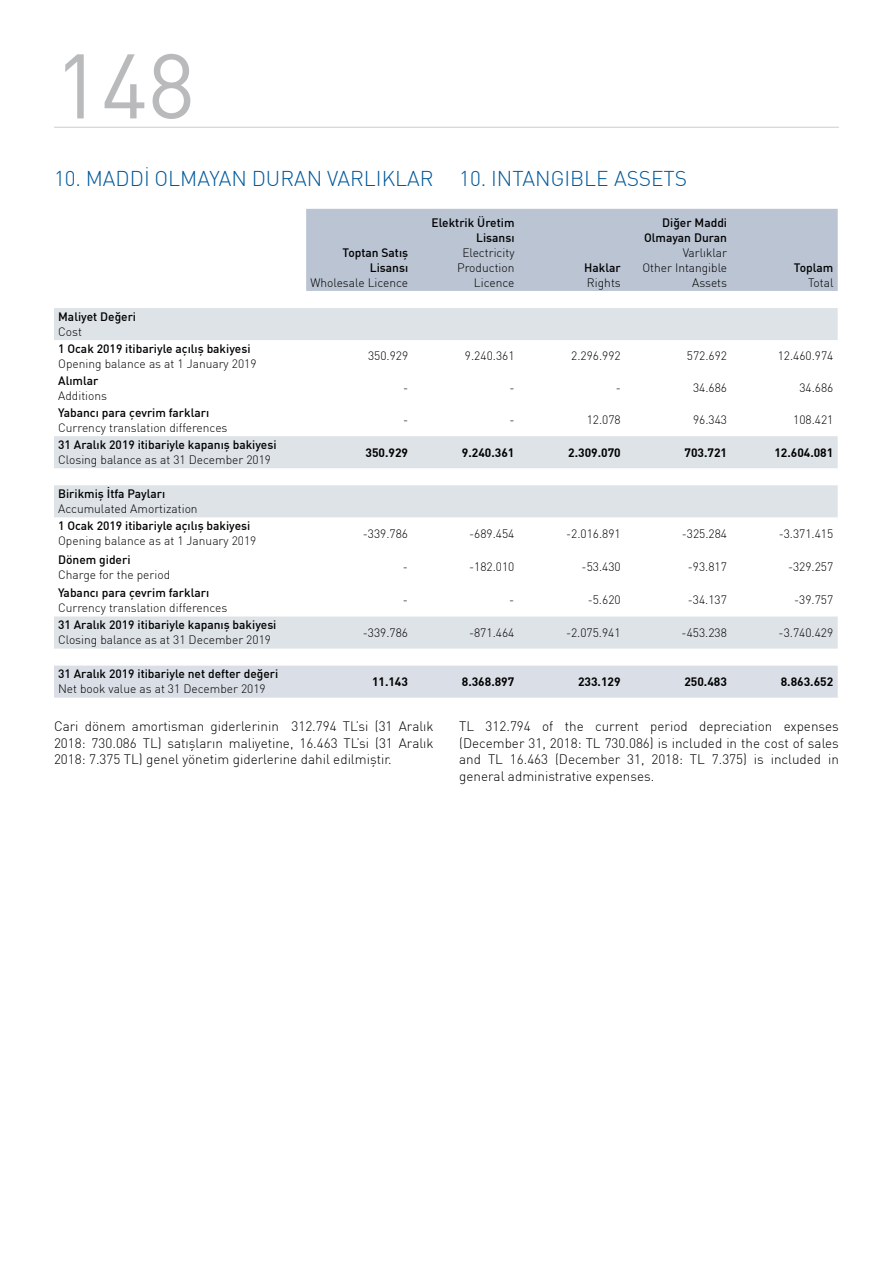
<style>
.page{position:relative;width:893px;height:1263px;background:#fff}
.page>*{position:absolute;margin:0;border:0;box-sizing:border-box;transform-origin:0 0}
.t1{font:90px "DIN";color:#b8babc}
.t2{font:300 21px "DIN";color:#00599a}
.t3{font:300 13.5px/16.5px "DIN";color:#000;text-align:justify}
.t4{font:300 12px/15px "DIN";color:#000;text-align:right}
.t5{font:500 12px/15px "DIN";color:#000;text-align:right}
.t6{font:700 12px "DIN";color:#000}
</style>
<div class="page">
<hr style="left:54px;top:127px;width:785px;height:1px;background:#d1d3d4">
<div style="left:306px;top:209px;width:532px;height:82px;background:#bac4d3"></div>
<svg style="left:54px;top:648px;width:784px;height:18px"></svg>
<svg style="left:54px;top:308px;width:784px;height:340px"></svg>
<div style="left:54px;top:666px;width:784px;height:32px;background:#dadee6"></div>
<h1 class="t1" style="left:54px;top:30px;width:142px">148</h1>
<h2 class="t2" style="left:54px;top:166px;width:381px">10. MADDİ OLMAYAN DURAN VARLIKLAR</h2>
<h2 class="t2" style="left:459px;top:166px;width:229px">10. INTANGIBLE ASSETS</h2>
<p class="t5" style="left:342px;top:244px;width:67px">Toptan Satış<br>Lisansı</p>
<p class="t4" style="left:310px;top:275px;width:99px">Wholesale Licence</p>
<p class="t5" style="left:432px;top:214px;width:84px">Elektrik Üretim<br>Lisansı</p>
<p class="t4" style="left:457px;top:245px;width:59px">Electricity<br>Production<br>Licence</p>
<p class="t5" style="left:584px;top:259px;width:38px">Haklar</p>
<p class="t4" style="left:587px;top:275px;width:35px">Rights</p>
<p class="t5" style="left:644px;top:214px;width:85px">Diğer Maddi<br>Olmayan Duran</p>
<p class="t4" style="left:642px;top:245px;width:86px">Varlıklar<br>Other Intangible<br>Assets</p>
<p class="t5" style="left:794px;top:259px;width:41px">Toplam</p>
<p class="t4" style="left:808px;top:275px;width:27px">Total</p>
<p class="t5" style="left:58px;top:309px;width:79px">Maliyet Değeri</p>
<p class="t4" style="left:58px;top:324px;width:25px">Cost</p>
<p class="t5" style="left:58px;top:341px;width:194px">1 Ocak 2019 itibariyle açılış bakiyesi</p>
<p class="t4" style="left:58px;top:356px;width:200px">Opening balance as at 1 January 2019</p>
<p class="t5" style="left:58px;top:373px;width:42px">Alımlar</p>
<p class="t4" style="left:58px;top:388px;width:50px">Additions</p>
<p class="t5" style="left:58px;top:405px;width:153px">Yabancı para çevrim farkları</p>
<p class="t4" style="left:58px;top:420px;width:171px">Currency translation differences</p>
<p class="t5" style="left:58px;top:437px;width:220px">31 Aralık 2019 itibariyle kapanış bakiyesi</p>
<p class="t4" style="left:58px;top:452px;width:214px">Closing balance as at 31 December 2019</p>
<p class="t5" style="left:58px;top:486px;width:109px">Birikmiş İtfa Payları</p>
<p class="t4" style="left:58px;top:501px;width:141px">Accumulated Amortization</p>
<p class="t5" style="left:58px;top:518px;width:194px">1 Ocak 2019 itibariyle açılış bakiyesi</p>
<p class="t4" style="left:58px;top:533px;width:200px">Opening balance as at 1 January 2019</p>
<p class="t5" style="left:58px;top:551px;width:74px">Dönem gideri</p>
<p class="t4" style="left:58px;top:567px;width:114px">Charge for the period</p>
<p class="t5" style="left:58px;top:585px;width:153px">Yabancı para çevrim farkları</p>
<p class="t4" style="left:58px;top:600px;width:171px">Currency translation differences</p>
<p class="t5" style="left:58px;top:617px;width:220px">31 Aralık 2019 itibariyle kapanış bakiyesi</p>
<p class="t4" style="left:58px;top:632px;width:214px">Closing balance as at 31 December 2019</p>
<p class="t5" style="left:58px;top:666px;width:222px">31 Aralık 2019 itibariyle net defter değeri</p>
<p class="t4" style="left:58px;top:681px;width:209px">Net book value as at 31 December 2019</p>
<p class="t4" style="left:368px;top:348px;width:42px">350.929</p>
<p class="t4" style="left:465px;top:348px;width:51px">9.240.361</p>
<p class="t4" style="left:571px;top:348px;width:51px">2.296.992</p>
<p class="t4" style="left:687px;top:348px;width:42px">572.692</p>
<p class="t4" style="left:778px;top:348px;width:57px">12.460.974</p>
<p class="t4" style="left:403px;top:380px;width:7px">-</p>
<p class="t4" style="left:509px;top:380px;width:7px">-</p>
<p class="t4" style="left:616px;top:380px;width:7px">-</p>
<p class="t4" style="left:693px;top:380px;width:36px">34.686</p>
<p class="t4" style="left:799px;top:380px;width:36px">34.686</p>
<p class="t4" style="left:403px;top:412px;width:7px">-</p>
<p class="t4" style="left:509px;top:412px;width:7px">-</p>
<p class="t4" style="left:587px;top:412px;width:36px">12.078</p>
<p class="t4" style="left:693px;top:412px;width:36px">96.343</p>
<p class="t4" style="left:793px;top:412px;width:42px">108.421</p>
<p class="t6" style="left:366px;top:444px;width:44px">350.929</p>
<p class="t6" style="left:462px;top:444px;width:54px">9.240.361</p>
<p class="t6" style="left:568px;top:444px;width:54px">2.309.070</p>
<p class="t6" style="left:684px;top:444px;width:44px">703.721</p>
<p class="t6" style="left:774px;top:444px;width:60px">12.604.081</p>
<p class="t4" style="left:363px;top:526px;width:47px">-339.786</p>
<p class="t4" style="left:469px;top:526px;width:47px">-689.454</p>
<p class="t4" style="left:566px;top:526px;width:56px">-2.016.891</p>
<p class="t4" style="left:682px;top:526px;width:47px">-325.284</p>
<p class="t4" style="left:779px;top:526px;width:56px">-3.371.415</p>
<p class="t4" style="left:403px;top:558px;width:7px">-</p>
<p class="t4" style="left:469px;top:558px;width:47px">-182.010</p>
<p class="t4" style="left:582px;top:558px;width:41px">-53.430</p>
<p class="t4" style="left:688px;top:558px;width:41px">-93.817</p>
<p class="t4" style="left:788px;top:558px;width:47px">-329.257</p>
<p class="t4" style="left:403px;top:592px;width:7px">-</p>
<p class="t4" style="left:509px;top:592px;width:7px">-</p>
<p class="t4" style="left:588px;top:592px;width:34px">-5.620</p>
<p class="t4" style="left:688px;top:592px;width:41px">-34.137</p>
<p class="t4" style="left:794px;top:592px;width:41px">-39.757</p>
<p class="t4" style="left:363px;top:625px;width:47px">-339.786</p>
<p class="t4" style="left:469px;top:625px;width:47px">-871.464</p>
<p class="t4" style="left:566px;top:625px;width:56px">-2.075.941</p>
<p class="t4" style="left:682px;top:625px;width:47px">-453.238</p>
<p class="t4" style="left:779px;top:625px;width:56px">-3.740.429</p>
<p class="t6" style="left:372px;top:674px;width:37px">11.143</p>
<p class="t6" style="left:462px;top:674px;width:54px">8.368.897</p>
<p class="t6" style="left:578px;top:674px;width:44px">233.129</p>
<p class="t6" style="left:684px;top:674px;width:44px">250.483</p>
<p class="t6" style="left:781px;top:674px;width:54px">8.863.652</p>
<p class="t3" style="left:54px;top:718px;width:381px">Cari dönem amortisman giderlerinin 312.794 TL’si (31 Aralık 2018: 730.086 TL) satışların maliyetine, 16.463 TL’si (31 Aralık 2018: 7.375 TL) genel yönetim giderlerine dahil edilmiştir.</p>
<p class="t3" style="left:459px;top:718px;width:381px">TL 312.794 of the current period depreciation expenses (December 31, 2018: TL 730.086) is included in the cost of sales and TL 16.463 (December 31, 2018: TL 7.375) is included in general administrative expenses.</p>
</div>
